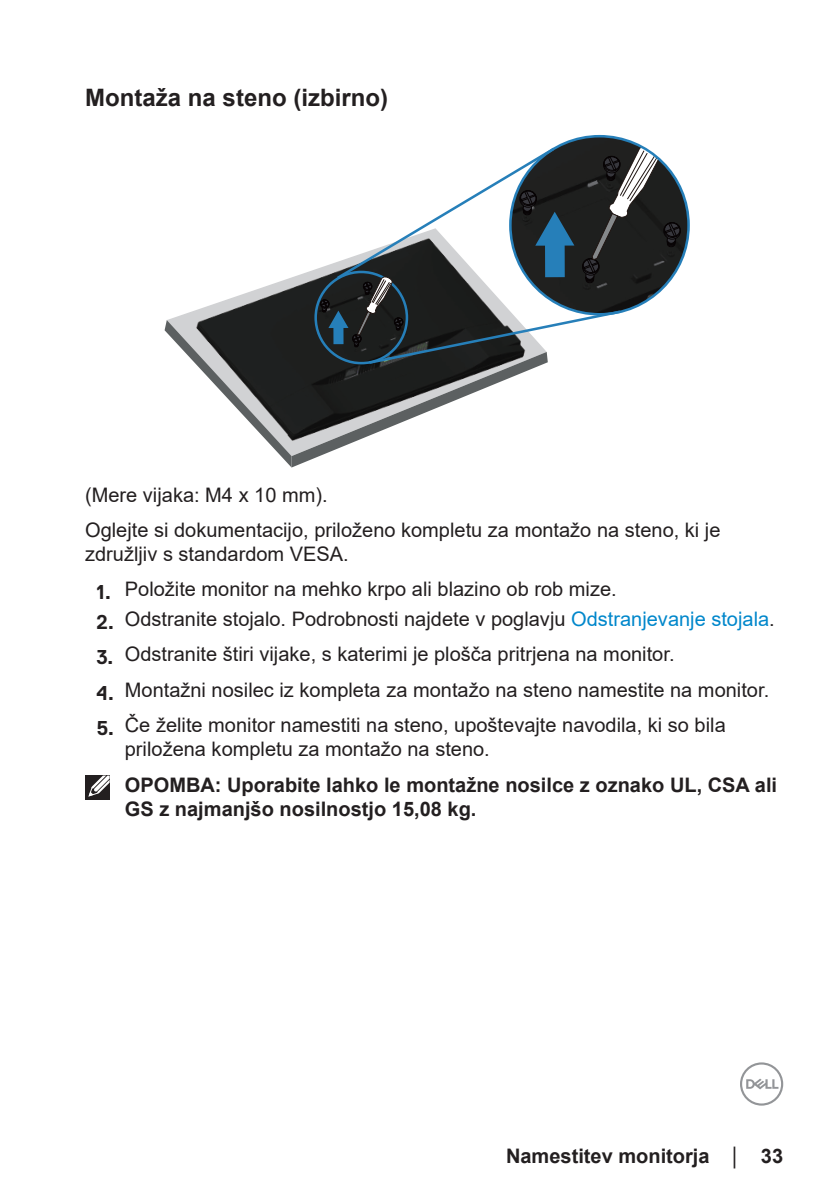
<style>
.page{position:relative;width:840px;height:1191px;background:#fff}
.page>*{position:absolute;margin:0;border:0;box-sizing:border-box;transform-origin:0 0}
.Head2{font:700 24px "Arial";color:#231f20}
.text{font:20px/24px "Arial";color:#231f20}
.text-2{font:700 20px/24px "Arial";color:#231f20}
.s1{font-family:"Dell Replica";font-weight:700}
.s2{color:#0087cb}
.s3{font-weight:400;font-size:18px}
</style>
<div class="page">
<svg style="left:740px;top:1062px;width:42px;height:43px"></svg>
<svg style="left:164px;top:136px;width:524px;height:331px"></svg>
<div style="left:85px;top:775px;width:24px;height:25px;background:#231f20"></div>
<svg style="left:88px;top:775px;width:22px;height:22px"></svg>
<p class="Head2" style="left:85px;top:80px;width:304px">Montaža na steno (izbirno)</p>
<p class="text" style="left:85px;top:482px;width:244px">(Mere vijaka: M4 x 10 mm).</p>
<p class="text" style="left:85px;top:518px;width:636px">Oglejte si dokumentacijo, priloženo kompletu za montažo na steno, ki je združljiv s standardom VESA.</p>
<p class="text" style="left:96px;top:577px;width:521px"><span class="s1">1.</span> Položite monitor na mehko krpo ali blazino ob rob mize.</p>
<p class="text" style="left:96px;top:607px;width:679px"><span class="s1">2.</span> Odstranite stojalo. Podrobnosti najdete v poglavju <span class="s2">Odstranjevanje stojala</span>.</p>
<p class="text" style="left:96px;top:642px;width:579px"><span class="s1">3.</span> Odstranite štiri vijake, s katerimi je plošča pritrjena na monitor.</p>
<p class="text" style="left:96px;top:677px;width:674px"><span class="s1">4.</span> Montažni nosilec iz kompleta za montažo na steno namestite na monitor.</p>
<p class="text" style="left:125px;top:713px;width:602px;text-indent:-28px"><span class="s1">5.</span> Če želite monitor namestiti na steno, upoštevajte navodila, ki so bila priložena kompletu za montažo na steno.</p>
<p class="text-2" style="left:125px;top:772px;width:653px">OPOMBA: Uporabite lahko le montažne nosilce z oznako UL, CSA ali<br>GS z najmanjšo nosilnostjo 15,08 kg.</p>
<p class="text-2" style="left:505px;top:1143px;width:278px">Namestitev monitorja <span class="s3">│</span> 33</p>
</div>
